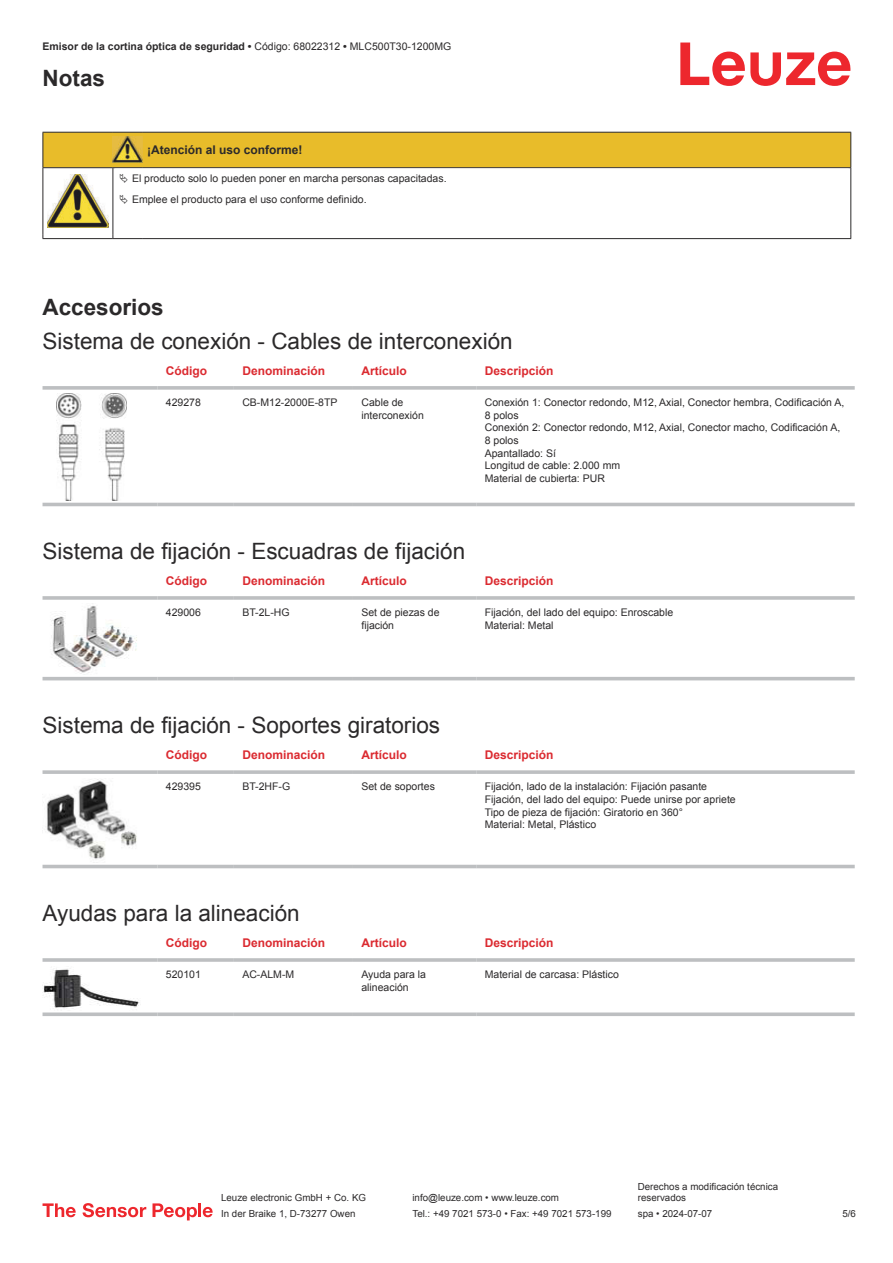
<style>
.page{position:relative;width:893px;height:1263px;background:#fff}
.page>*{position:absolute;margin:0;border:0;box-sizing:border-box;transform-origin:0 0}
.t1{font:22.5px "Arial";color:#2b292a}
.t2{font:700 22.5px "Arial";color:#2b292a}
.t3{font:700 12px "Arial";color:#db2a30}
.t4{font:700 12px "Arial";color:#2b292a}
.t5{font:10.5px/12.6px "Arial";color:#2b292a}
.t6{font:700 10.5px "Arial";color:#2b292a}
.t7{font:9.75px/11.7px "Arial";color:#2b292a}
.s1{font-weight:400}
</style>
<div class="page">
<svg style="left:680px;top:43px;width:170px;height:43px"></svg>
<svg style="left:43px;top:393px;width:812px;height:114px"></svg>
<svg style="left:43px;top:386px;width:114px;height:4px"></svg>
<svg style="left:157px;top:386px;width:77px;height:4px"></svg>
<svg style="left:234px;top:386px;width:119px;height:4px"></svg>
<svg style="left:353px;top:386px;width:123px;height:4px"></svg>
<svg style="left:476px;top:386px;width:379px;height:4px;background:#c3c5c7"></svg>
<hr style="left:43px;top:503px;width:114px;height:3px;background:#bdbfc1">
<hr style="left:157px;top:503px;width:77px;height:3px;background:#bdbfc1">
<hr style="left:234px;top:503px;width:119px;height:3px;background:#bdbfc1">
<hr style="left:353px;top:503px;width:123px;height:3px;background:#bdbfc1">
<hr style="left:476px;top:503px;width:379px;height:3px;background:#bdbfc1">
<img style="left:56px;top:394px;width:70px;height:106px">
<svg style="left:43px;top:603px;width:812px;height:78px"></svg>
<hr style="left:43px;top:596px;width:114px;height:4px;background:#bdbfc1">
<hr style="left:157px;top:596px;width:77px;height:4px;background:#c7c9ca">
<hr style="left:234px;top:596px;width:119px;height:4px;background:#bdbfc1">
<hr style="left:353px;top:596px;width:123px;height:4px;background:#bdbfc1">
<hr style="left:476px;top:596px;width:379px;height:4px;background:#c7c9ca">
<hr style="left:43px;top:677px;width:114px;height:3px;background:#bdbfc1">
<hr style="left:157px;top:677px;width:77px;height:3px;background:#bdbfc1">
<hr style="left:234px;top:677px;width:119px;height:3px;background:#bdbfc1">
<hr style="left:353px;top:677px;width:123px;height:3px;background:#bdbfc1">
<hr style="left:476px;top:677px;width:379px;height:3px;background:#bdbfc1">
<img style="left:43px;top:604px;width:97px;height:70px">
<svg style="left:43px;top:862px;width:812px;height:7px"></svg>
<svg style="left:43px;top:770px;width:114px;height:4px"></svg>
<svg style="left:157px;top:770px;width:77px;height:4px"></svg>
<svg style="left:234px;top:770px;width:119px;height:4px"></svg>
<svg style="left:353px;top:770px;width:123px;height:4px"></svg>
<svg style="left:476px;top:770px;width:379px;height:4px;background:#c3c5c7"></svg>
<hr style="left:43px;top:865px;width:114px;height:3px;background:#bdbfc1">
<hr style="left:157px;top:865px;width:77px;height:3px;background:#bdbfc1">
<hr style="left:234px;top:865px;width:119px;height:3px;background:#bdbfc1">
<hr style="left:353px;top:865px;width:123px;height:3px;background:#bdbfc1">
<hr style="left:476px;top:865px;width:379px;height:3px;background:#bdbfc1">
<img style="left:43px;top:779px;width:94px;height:80px">
<hr style="left:43px;top:958px;width:114px;height:4px;background:#c3c5c7">
<svg style="left:157px;top:958px;width:77px;height:4px"></svg>
<hr style="left:234px;top:958px;width:119px;height:4px;background:#c4c6c7">
<hr style="left:353px;top:958px;width:123px;height:4px;background:#c3c5c7">
<svg style="left:476px;top:958px;width:379px;height:4px;background:#c3c5c7"></svg>
<svg style="left:43px;top:1012px;width:114px;height:4px"></svg>
<svg style="left:157px;top:1012px;width:77px;height:4px"></svg>
<svg style="left:234px;top:1012px;width:119px;height:4px"></svg>
<svg style="left:353px;top:1012px;width:123px;height:4px"></svg>
<svg style="left:476px;top:1012px;width:379px;height:4px;background:#c5c7c8"></svg>
<img style="left:43px;top:969px;width:97px;height:40px">
<svg style="left:43px;top:1203px;width:33px;height:14px"></svg>
<svg style="left:83px;top:1203px;width:63px;height:14px"></svg>
<svg style="left:153px;top:1203px;width:44px;height:17px"></svg>
<hr style="left:198px;top:1203px;width:3px;height:14px;background:#ed272d">
<svg style="left:203px;top:1207px;width:10px;height:10px"></svg>
<hr style="left:43px;top:168px;width:1px;height:66px;background:#2b292a">
<hr style="left:113px;top:168px;width:1px;height:66px;background:#2b292a">
<hr style="left:850px;top:168px;width:1px;height:66px;background:#2b292a">
<hr style="left:43px;top:238px;width:70px;height:1px;background:#2b292a">
<hr style="left:113px;top:238px;width:30px;height:1px;background:#2b292a">
<hr style="left:143px;top:238px;width:708px;height:1px;background:#2b292a">
<img style="left:47px;top:209px;width:61px;height:19px">
<svg style="left:43px;top:132px;width:808px;height:77px"></svg>
<p class="t6" style="left:43px;top:43px;width:410px">Emisor de la cortina óptica de seguridad • <span class="s1">Código: 68022312</span> • <span class="s1">MLC500T30-1200MG</span></p>
<h1 class="t2" style="left:43px;top:70px;width:64px">Notas</h1>
<p class="t4" style="left:147px;top:145px;width:157px">¡Atención al uso conforme!</p>
<p class="t5" style="left:132px;top:170px;width:316px;line-height:20.2px">El producto solo lo pueden poner en marcha personas capacitadas.<br>Emplee el producto para el uso conforme definido.</p>
<h1 class="t2" style="left:43px;top:299px;width:123px">Accesorios</h1>
<h1 class="t1" style="left:43px;top:333px;width:472px">Sistema de conexión - Cables de interconexión</h1>
<p class="t3" style="left:166px;top:366px;width:43px">Código</p>
<p class="t3" style="left:242px;top:366px;width:84px">Denominación</p>
<p class="t3" style="left:361px;top:366px;width:47px">Artículo</p>
<p class="t3" style="left:485px;top:366px;width:70px">Descripción</p>
<p class="t5" style="left:166px;top:397px;width:37px">429278</p>
<p class="t5" style="left:242px;top:397px;width:97px">CB-M12-2000E-8TP</p>
<p class="t5" style="left:361px;top:397px;width:64px">Cable de interconexión</p>
<p class="t5" style="left:485px;top:397px;width:361px">Conexión 1: Conector redondo, M12, Axial, Conector hembra, Codificación A, 8 polos<br>Conexión 2: Conector redondo, M12, Axial, Conector macho, Codificación A, 8 polos<br>Apantallado: Sí<br>Longitud de cable: 2.000 mm<br>Material de cubierta: PUR</p>
<h1 class="t1" style="left:43px;top:543px;width:424px">Sistema de fijación - Escuadras de fijación</h1>
<p class="t3" style="left:166px;top:577px;width:43px">Código</p>
<p class="t3" style="left:242px;top:577px;width:84px">Denominación</p>
<p class="t3" style="left:361px;top:577px;width:47px">Artículo</p>
<p class="t3" style="left:485px;top:577px;width:70px">Descripción</p>
<p class="t5" style="left:166px;top:607px;width:37px">429006</p>
<p class="t5" style="left:242px;top:607px;width:49px">BT-2L-HG</p>
<p class="t5" style="left:361px;top:607px;width:80px">Set de piezas de fijación</p>
<p class="t5" style="left:485px;top:607px;width:190px">Fijación, del lado del equipo: Enroscable<br>Material: Metal</p>
<h1 class="t1" style="left:43px;top:717px;width:399px">Sistema de fijación - Soportes giratorios</h1>
<p class="t3" style="left:166px;top:751px;width:43px">Código</p>
<p class="t3" style="left:242px;top:751px;width:84px">Denominación</p>
<p class="t3" style="left:361px;top:751px;width:47px">Artículo</p>
<p class="t3" style="left:485px;top:751px;width:70px">Descripción</p>
<p class="t5" style="left:166px;top:781px;width:37px">429395</p>
<p class="t5" style="left:242px;top:781px;width:49px">BT-2HF-G</p>
<p class="t5" style="left:361px;top:781px;width:75px">Set de soportes</p>
<p class="t5" style="left:485px;top:781px;width:252px">Fijación, lado de la instalación: Fijación pasante Fijación, del lado del equipo: Puede unirse por apriete Tipo de pieza de fijación: Giratorio en 360°<br>Material: Metal, Plástico</p>
<h1 class="t1" style="left:43px;top:905px;width:259px">Ayudas para la alineación</h1>
<p class="t3" style="left:166px;top:939px;width:43px">Código</p>
<p class="t3" style="left:242px;top:939px;width:84px">Denominación</p>
<p class="t3" style="left:361px;top:939px;width:47px">Artículo</p>
<p class="t3" style="left:485px;top:939px;width:70px">Descripción</p>
<p class="t5" style="left:166px;top:969px;width:37px">520101</p>
<p class="t5" style="left:242px;top:969px;width:53px">AC-ALM-M</p>
<p class="t5" style="left:361px;top:969px;width:66px">Ayuda para la alineación</p>
<p class="t5" style="left:485px;top:969px;width:136px">Material de carcasa: Plástico</p>
<p class="t7" style="left:221px;top:1193px;width:146px">Leuze electronic GmbH + Co. KG</p>
<p class="t7" style="left:412px;top:1193px;width:148px">info@leuze.com • www.leuze.com</p>
<p class="t7" style="left:638px;top:1181px;width:142px">Derechos a modificación técnica reservados</p>
<p class="t7" style="left:221px;top:1209px;width:136px">In der Braike 1, D-73277 Owen</p>
<p class="t7" style="left:412px;top:1209px;width:201px">Tel.: +49 7021 573-0 • Fax: +49 7021 573-199</p>
<p class="t7" style="left:638px;top:1209px;width:76px">spa • 2024-07-07</p>
<p class="t7" style="left:842px;top:1209px;width:15px">5 /6</p>
</div>
